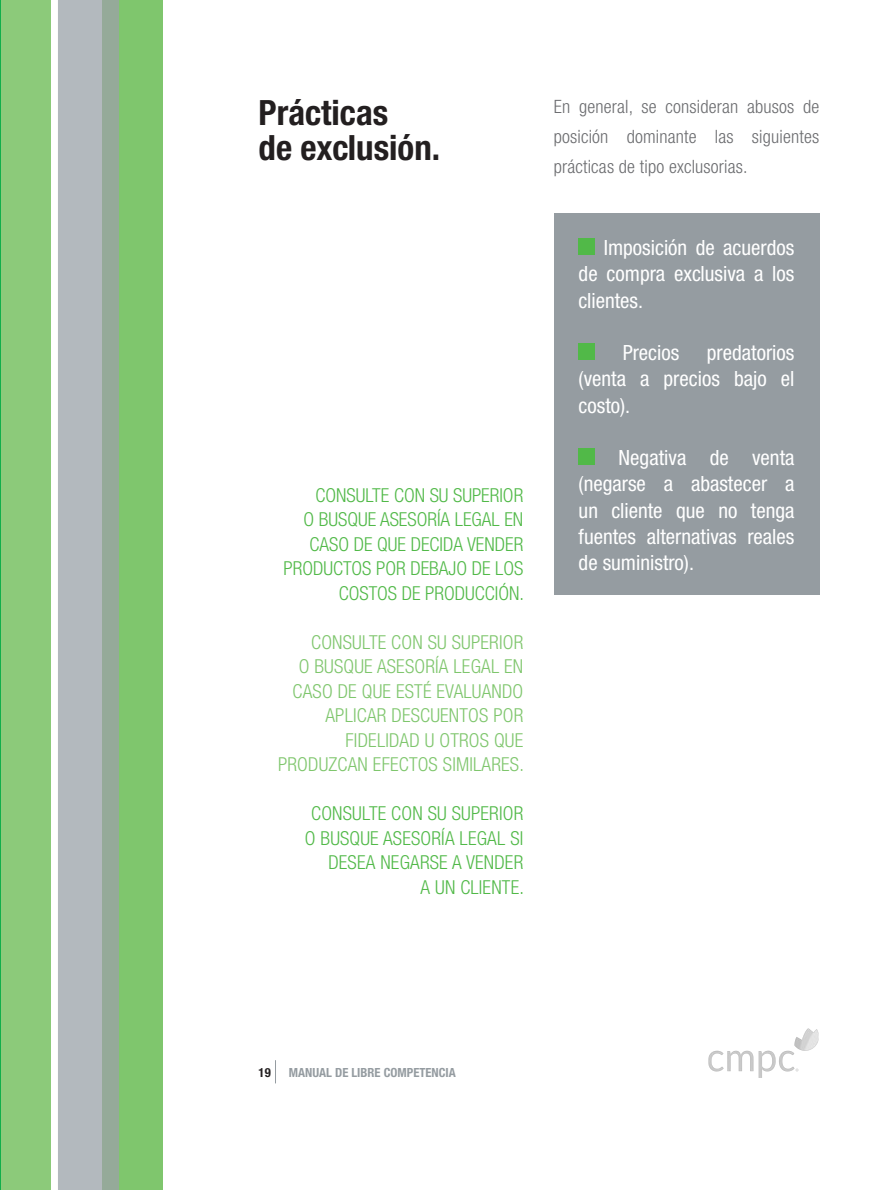
<style>
.page{position:relative;width:893px;height:1190px;background:#fff}
.page>*{position:absolute;margin:0;border:0;box-sizing:border-box;transform-origin:0 0}
.t1{font:700 condensed 34.82px/35px "Helvetica Neue LT Std";color:#231f20}
.t2{font:condensed 21px/26.2px "Helvetica Neue LT Std";color:#fff;text-align:justify}
.t3{font:300 condensed 19.25px/24.5px "Helvetica Neue LT Std";color:#51b948;text-align:right}
.t4{font:300 condensed 19.25px/24.5px "Helvetica Neue LT Std";letter-spacing:.01em;color:#7fc66d;text-align:right}
.t5{font:300 condensed 18.38px/29.8px "Helvetica Neue LT Std";letter-spacing:.01em;color:#6c6d70;text-align:justify}
.t6{font:700 condensed 12.6px "Helvetica Neue LT Std";color:#959ca1}
.t7{font:700 condensed 12.6px "Helvetica Neue LT Std";color:#231f20}
</style>
<div class="page">
<svg style="left:275px;top:1060px;width:1px;height:23px"></svg>
<div style="left:554px;top:214px;width:265px;height:381px;background:#959ca1"></div>
<div style="left:579px;top:238px;width:16px;height:17px;background:#51b948"></div>
<div style="left:579px;top:343px;width:16px;height:17px;background:#51b948"></div>
<div style="left:579px;top:448px;width:16px;height:17px;background:#51b948"></div>
<div style="left:119px;top:0;width:44px;height:1190px;background:#7fc66d"></div>
<div style="left:58px;top:0;width:44px;height:1190px;background:#b3b9be"></div>
<div style="left:102px;top:0;width:17px;height:1190px;background:#95aa99"></div>
<div style="left:1px;top:0;width:50px;height:1190px;background:#8cca7a"></div>
<hr style="left:0;top:0;width:1px;height:1190px;background:#11af4b">
<img style="left:708px;top:1028px;width:111px;height:50px">
<h1 class="t1" style="left:259px;top:94px;width:183px">Prácticas<br>de exclusión.</h1>
<p class="t5" style="left:554px;top:91px;width:267px">En general, se consideran abusos de posición dominante las siguientes prácticas de tipo exclusorias.</p>
<p class="t3" style="left:283px;top:482px;width:242px">CONSULTE CON SU SUPERIOR<br>O BUSQUE ASESORÍA LEGAL EN<br>CASO DE QUE DECIDA VENDER<br>PRODUCTOS POR DEBAJO DE LOS<br>COSTOS DE PRODUCCIÓN.</p>
<p class="t4" style="left:278px;top:629px;width:247px">CONSULTE CON SU SUPERIOR<br>O BUSQUE ASESORÍA LEGAL EN<br>CASO DE QUE ESTÉ EVALUANDO<br>APLICAR DESCUENTOS POR<br>FIDELIDAD U OTROS QUE<br>PRODUZCAN EFECTOS SIMILARES.</p>
<p class="t3" style="left:305px;top:801px;width:221px">CONSULTE CON SU SUPERIOR<br>O BUSQUE ASESORÍA LEGAL SI<br>DESEA NEGARSE A VENDER<br>A UN CLIENTE.</p>
<p class="t2" style="left:579px;top:234px;width:217px;text-indent:25px">Imposición de acuerdos de compra exclusiva a los clientes.</p>
<p class="t2" style="left:623px;top:339px;width:58px">Precios</p>
<p class="t2" style="left:579px;top:339px;width:217px;text-indent:128px">predatorios (venta a precios bajo el costo).</p>
<p class="t2" style="left:579px;top:444px;width:217px;text-indent:40px">Negativa de venta (negarse a abastecer a un cliente que no tenga fuentes alternativas reales de suministro).</p>
<p class="t7" style="left:259px;top:1065px;width:14px">19</p>
<p class="t6" style="left:289px;top:1065px;width:168px">MANUAL DE LIBRE COMPETENCIA</p>
</div>
